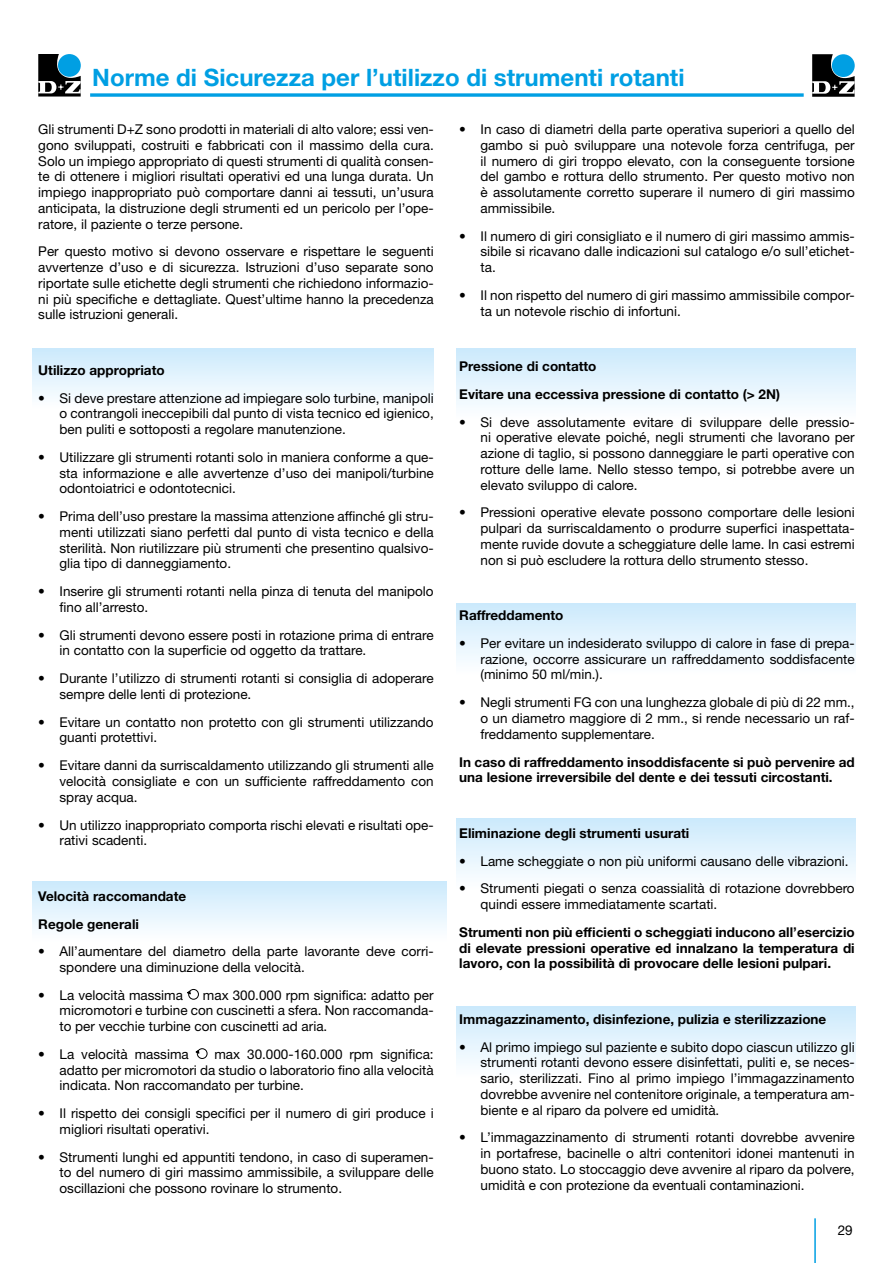
<style>
.page{position:relative;width:893px;height:1263px;background:#fff}
.page>*{position:absolute;margin:0;border:0;box-sizing:border-box;transform-origin:0 0}
.t1{font:700 24px "Helvetica Neue LT Std";color:#009fe3}
.t2{font:13.5px/15.8px "Helvetica Neue LT Std";color:#000;text-align:justify}
.t3{font:700 13.5px/15.8px "Helvetica Neue LT Std";color:#000}
</style>
<div class="page">
<svg style="left:90px;top:93px;width:714px;height:4px;background:#26ade7"></svg>
<svg style="left:38px;top:54px;width:43px;height:43px;background:#395c6b"></svg>
<svg style="left:812px;top:54px;width:43px;height:43px;background:#395c6b"></svg>
<hr style="left:814px;top:1218px;width:2px;height:45px;background:#009fe3">
<div style="left:33px;top:349px;width:401px;height:60px;background:linear-gradient(to bottom,#cceafc,#feffff)"></div>
<div style="left:456px;top:349px;width:400px;height:72px;background:linear-gradient(to bottom,#cceafc,#feffff)"></div>
<div style="left:456px;top:604px;width:400px;height:72px;background:linear-gradient(to bottom,#cceafc,#fff)"></div>
<div style="left:456px;top:819px;width:400px;height:71px;background:linear-gradient(to bottom,#cceafc,#fff)"></div>
<div style="left:456px;top:1007px;width:400px;height:71px;background:linear-gradient(to bottom,#cceafc,#fff)"></div>
<div style="left:33px;top:881px;width:413px;height:61px;background:linear-gradient(to bottom,#cbe9fc,#fff)"></div>
<div style="left:188px;top:989px;width:11px;height:11px;border:1px solid #000;border-radius:50%"></div>
<svg style="left:187px;top:990px;width:4px;height:5px"></svg>
<div style="left:197px;top:1048px;width:10px;height:11px;border:1px solid #000;border-radius:50%"></div>
<svg style="left:195px;top:1050px;width:5px;height:4px"></svg>
<h1 class="t1" style="left:92px;top:63px;width:594px">Norme di Sicurezza per l’utilizzo di strumenti rotanti</h1>
<p class="t2" style="left:38px;top:121px;width:397px">Gli strumenti D+Z sono prodotti in materiali di alto valore; essi ven&shy;gono sviluppati, costruiti e fabbricati con il massimo della cura.<br>Solo un impiego appropriato di questi strumenti di qualità consen&shy;te di ottenere i migliori risultati operativi ed una lunga durata. Un impiego inappropriato può comportare danni ai tessuti, un’usura anticipata, la distruzione degli strumenti ed un pericolo per l’ope&shy;ratore, il paziente o terze persone.</p>
<p class="t2" style="left:38px;top:243px;width:397px">Per questo motivo si devono osservare e rispettare le seguenti avvertenze d’uso e di sicurezza. Istruzioni d’uso separate sono riportate sulle etichette degli strumenti che richiedono informazio&shy;ni più specifiche e dettagliate. Quest’ultime hanno la precedenza sulle istruzioni generali.</p>
<p class="t3" style="left:38px;top:362px;width:128px">Utilizzo appropriato</p>
<p class="t2" style="left:60px;top:390px;width:376px;text-indent:-21px">• Si deve prestare attenzione ad impiegare solo turbine, manipoli o contrangoli ineccepibili dal punto di vista tecnico ed igienico, ben puliti e sottoposti a regolare manutenzione.</p>
<p class="t2" style="left:60px;top:449px;width:376px;text-indent:-21px">• Utilizzare gli strumenti rotanti solo in maniera conforme a que&shy;sta informazione e alle avvertenze d’uso dei manipoli/turbine odontoiatrici e odontotecnici.</p>
<p class="t2" style="left:60px;top:508px;width:376px;text-indent:-21px">• Prima dell’uso prestare la massima attenzione affinché gli stru&shy;menti utilizzati siano perfetti dal punto di vista tecnico e della sterilità. Non riutilizzare più strumenti che presentino qualsivo&shy;glia tipo di danneggiamento.</p>
<p class="t2" style="left:60px;top:583px;width:376px;text-indent:-21px">• Inserire gli strumenti rotanti nella pinza di tenuta del manipolo fino all’arresto.</p>
<p class="t2" style="left:60px;top:627px;width:376px;text-indent:-21px">• Gli strumenti devono essere posti in rotazione prima di entrare in contatto con la superficie od oggetto da trattare.</p>
<p class="t2" style="left:60px;top:670px;width:376px;text-indent:-21px">• Durante l’utilizzo di strumenti rotanti si consiglia di adoperare sempre delle lenti di protezione.</p>
<p class="t2" style="left:60px;top:714px;width:376px;text-indent:-21px">• Evitare un contatto non protetto con gli strumenti utilizzando guanti protettivi.</p>
<p class="t2" style="left:60px;top:757px;width:376px;text-indent:-21px">• Evitare danni da surriscaldamento utilizzando gli strumenti alle velocità consigliate e con un sufficiente raffreddamento con spray acqua.</p>
<p class="t2" style="left:60px;top:817px;width:376px;text-indent:-21px">• Un utilizzo inappropriato comporta rischi elevati e risultati ope&shy;rativi scadenti.</p>
<p class="t3" style="left:38px;top:882px;width:149px;line-height:27.8px">Velocità raccomandate<br>Regole generali</p>
<p class="t2" style="left:60px;top:943px;width:376px;text-indent:-21px">• All’aumentare del diametro della parte lavorante deve corri&shy;spondere una diminuzione della velocità.</p>
<p class="t2" style="left:38px;top:987px;width:146px">• La velocità massima</p>
<p class="t2" style="left:60px;top:987px;width:376px;text-indent:143px">max 300.000 rpm significa: adatto per micromotori e turbine con cuscinetti a sfera. Non raccomanda&shy;to per vecchie turbine con cuscinetti ad aria.</p>
<p class="t2" style="left:38px;top:1046px;width:152px">• La velocità massima</p>
<p class="t2" style="left:60px;top:1046px;width:376px;text-indent:155px">max 30.000-160.000 rpm significa: adatto per micromotori da studio o laboratorio fino alla velocità indicata. Non raccomandato per turbine.</p>
<p class="t2" style="left:60px;top:1105px;width:376px;text-indent:-21px">• Il rispetto dei consigli specifici per il numero di giri produce i migliori risultati operativi.</p>
<p class="t2" style="left:60px;top:1149px;width:376px;text-indent:-21px">• Strumenti lunghi ed appuntiti tendono, in caso di superamen&shy;to del numero di giri massimo ammissibile, a sviluppare delle oscillazioni che possono rovinare lo strumento.</p>
<p class="t2" style="left:481px;top:121px;width:376px;text-indent:-21px">• In caso di diametri della parte operativa superiori a quello del gambo si può sviluppare una notevole forza centrifuga, per il numero di giri troppo elevato, con la conseguente torsione del gambo e rottura dello strumento. Per questo motivo non è assolutamente corretto superare il numero di giri massimo ammissibile.</p>
<p class="t2" style="left:481px;top:228px;width:376px;text-indent:-21px">• Il numero di giri consigliato e il numero di giri massimo ammis&shy;sibile si ricavano dalle indicazioni sul catalogo e/o sull’etichet&shy;ta.</p>
<p class="t2" style="left:481px;top:287px;width:376px;text-indent:-21px">• Il non rispetto del numero di giri massimo ammissibile compor&shy;ta un notevole rischio di infortuni.</p>
<p class="t3" style="left:459px;top:352px;width:322px;line-height:27.8px">Pressione di contatto<br>Evitare una eccessiva pressione di contatto (&gt; 2N)</p>
<p class="t2" style="left:481px;top:414px;width:376px;text-indent:-21px">• Si deve assolutamente evitare di sviluppare delle pressio&shy;ni operative elevate poiché, negli strumenti che lavorano per azione di taglio, si possono danneggiare le parti operative con rotture delle lame. Nello stesso tempo, si potrebbe avere un elevato sviluppo di calore.</p>
<p class="t2" style="left:481px;top:505px;width:376px;text-indent:-21px">• Pressioni operative elevate possono comportare delle lesioni pulpari da surriscaldamento o produrre superfici inaspettata&shy;mente ruvide dovute a scheggiature delle lame. In casi estremi non si può escludere la rottura dello strumento stesso.</p>
<p class="t3" style="left:459px;top:607px;width:106px">Raffreddamento</p>
<p class="t2" style="left:481px;top:635px;width:376px;text-indent:-21px">• Per evitare un indesiderato sviluppo di calore in fase di prepa&shy;razione, occorre assicurare un raffreddamento soddisfacente (minimo 50 ml/min.).</p>
<p class="t2" style="left:481px;top:694px;width:376px;text-indent:-21px">• Negli strumenti FG con una lunghezza globale di più di 22 mm., o un diametro maggiore di 2 mm., si rende necessario un raf&shy;freddamento supplementare.</p>
<p class="t3" style="left:459px;top:753px;width:397px">In caso di raffreddamento insoddisfacente si può pervenire ad una lesione irreversibile del dente e dei tessuti circostanti.</p>
<p class="t3" style="left:459px;top:825px;width:232px">Eliminazione degli strumenti usurati</p>
<p class="t2" style="left:459px;top:853px;width:391px">• Lame scheggiate o non più uniformi causano delle vibrazioni.</p>
<p class="t2" style="left:481px;top:880px;width:376px;text-indent:-21px">• Strumenti piegati o senza coassialità di rotazione dovrebbero quindi essere immediatamente scartati.</p>
<p class="t3" style="left:459px;top:924px;width:397px;text-align:justify">Strumenti non più efficienti o scheggiati inducono all’esercizio di elevate pressioni operative ed innalzano la temperatura di lavoro, con la possibilità di provocare delle lesioni pulpari.</p>
<p class="t3" style="left:459px;top:1011px;width:369px">Immagazzinamento, disinfezione, pulizia e sterilizzazione</p>
<p class="t2" style="left:481px;top:1039px;width:376px;text-indent:-21px">• Al primo impiego sul paziente e subito dopo ciascun utilizzo gli strumenti rotanti devono essere disinfettati, puliti e, se neces&shy;sario, sterilizzati. Fino al primo impiego l’immagazzinamento dovrebbe avvenire nel contenitore originale, a temperatura am&shy;biente e al riparo da polvere ed umidità.</p>
<p class="t2" style="left:481px;top:1129px;width:376px;text-indent:-21px">• L’immagazzinamento di strumenti rotanti dovrebbe avvenire in portafrese, bacinelle o altri contenitori idonei mantenuti in buono stato. Lo stoccaggio deve avvenire al riparo da polvere, umidità e con protezione da eventuali contaminazioni.</p>
<p class="t2" style="left:838px;top:1222px;width:17px">29</p>
</div>
